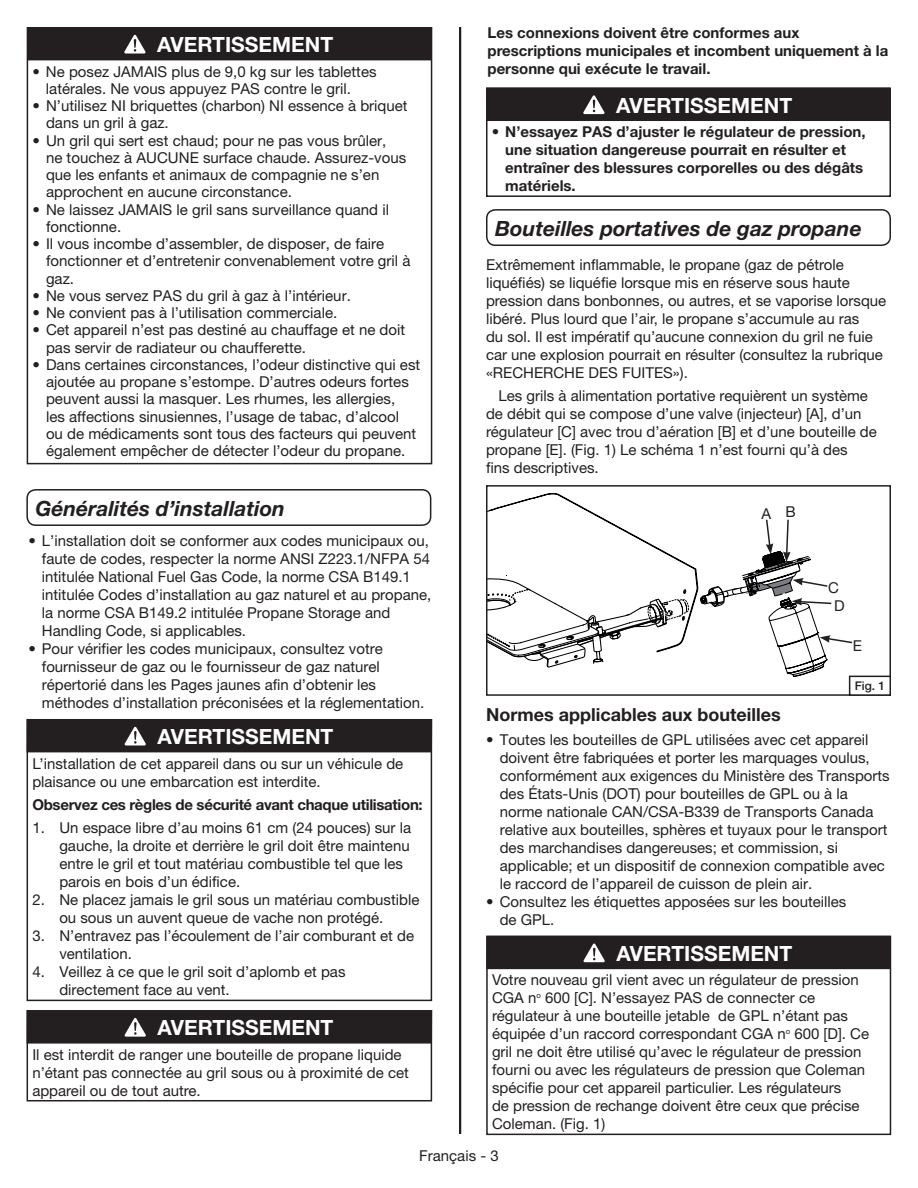
<style>
.page{position:relative;width:918px;height:1188px;background:#fff}
.page>*{position:absolute;margin:0;border:0;box-sizing:border-box;transform-origin:0 0}
.t1{font:700 21px "Helvetica Neue LT Std";color:#fff}
.t2{font:italic 700 21px "Helvetica Neue LT Std";color:#231f20}
.t3{font:700 18px "Helvetica Neue LT Std";color:#231f20}
.t4{font:15px/18px "Helvetica Neue LT Std";color:#231f20}
.t5{font:700 15px/18px "Helvetica Neue LT Std";color:#231f20}
.t6{font:700 15px "Helvetica Neue LT Std";letter-spacing:-.02em;color:#231f20}
.t7{font:500 12px "Helvetica Neue LT Std";color:#231f20}
</style>
<div class="page">
<div style="left:27px;top:27px;width:405px;height:437px;border:2px solid #231f20"></div>
<div style="left:27px;top:27px;width:405px;height:33px;background:#231f20"></div>
<svg style="left:124px;top:35px;width:22px;height:19px"></svg>
<div style="left:27px;top:719px;width:405px;height:282px;border:2px solid #231f20"></div>
<div style="left:27px;top:719px;width:405px;height:33px;background:#231f20"></div>
<svg style="left:125px;top:727px;width:21px;height:18px"></svg>
<div style="left:27px;top:1010px;width:405px;height:91px;border:2px solid #231f20"></div>
<div style="left:27px;top:1010px;width:405px;height:34px;background:#231f20"></div>
<svg style="left:125px;top:1018px;width:21px;height:19px"></svg>
<div style="left:486px;top:936px;width:405px;height:199px;border:2px solid #231f20"></div>
<div style="left:486px;top:936px;width:405px;height:33px;background:#231f20"></div>
<svg style="left:583px;top:944px;width:22px;height:18px"></svg>
<div style="left:486px;top:88px;width:405px;height:109px;border:2px solid #231f20"></div>
<div style="left:486px;top:88px;width:404px;height:33px;background:#231f20"></div>
<svg style="left:583px;top:95px;width:22px;height:19px"></svg>
<div style="left:26px;top:489px;width:405px;height:37px;border:2px solid #231f20;border-radius:9px"></div>
<div style="left:486px;top:209px;width:405px;height:37px;border:2px solid #231f20;border-radius:9px"></div>
<hr style="left:459px;top:27px;width:2px;height:1107px;background:#231f20">
<div style="left:486px;top:485px;width:405px;height:211px;border:2px solid #231f20"></div>
<div style="left:850px;top:676px;width:40px;height:19px;background:#fff"></div>
<div style="left:849px;top:676px;width:42px;height:20px;border:1px solid #231f20"></div>
<svg style="left:487px;top:493px;width:367px;height:184px"></svg>
<h1 class="t1" style="left:157px;top:32px;width:177px">AVERTISSEMENT</h1>
<p class="t4" style="left:46px;top:62px;width:332px;line-height:17.2px;text-indent:-13px">• Ne posez JAMAIS plus de 9,0 kg sur les tablettes latérales. Ne vous appuyez PAS contre le gril.</p>
<p class="t4" style="left:46px;top:97px;width:363px;line-height:17.2px;text-indent:-14px">• N’utilisez NI briquettes (charbon) NI essence à briquet dans un gril à gaz.</p>
<p class="t4" style="left:46px;top:131px;width:362px;line-height:17.2px;text-indent:-14px">• Un gril qui sert est chaud; pour ne pas vous brûler, ne touchez à AUCUNE surface chaude. Assurez-vous que les enfants et animaux de compagnie ne s’en approchent en aucune circonstance.</p>
<p class="t4" style="left:46px;top:200px;width:345px;line-height:17.2px;text-indent:-14px">• Ne laissez JAMAIS le gril sans surveillance quand il fonctionne.</p>
<p class="t4" style="left:46px;top:235px;width:366px;line-height:17.2px;text-indent:-14px">• Il vous incombe d’assembler, de disposer, de faire fonctionner et d’entretenir convenablement votre gril à gaz.</p>
<p class="t4" style="left:32px;top:286px;width:320px">• Ne vous servez PAS du gril à gaz à l’intérieur.</p>
<p class="t4" style="left:32px;top:304px;width:306px">• Ne convient pas à l’utilisation commerciale.</p>
<p class="t4" style="left:46px;top:321px;width:361px;line-height:17.2px;text-indent:-14px">• Cet appareil n’est pas destiné au chauffage et ne doit pas servir de radiateur ou chaufferette.</p>
<p class="t4" style="left:46px;top:356px;width:376px;line-height:17.2px;text-indent:-14px">• Dans certaines circonstances, l’odeur distinctive qui est ajoutée au propane s’estompe. D’autres odeurs fortes peuvent aussi la masquer. Les rhumes, les allergies,<br>les affections sinusiennes, l’usage de tabac, d’alcool<br>ou de médicaments sont tous des facteurs qui peuvent également empêcher de détecter l’odeur du propane.</p>
<h1 class="t2" style="left:35px;top:495px;width:251px">Généralités d’installation</h1>
<p class="t4" style="left:42px;top:531px;width:391px;text-indent:-14px">• L’installation doit se conformer aux codes municipaux ou, faute de codes, respecter la norme ANSI Z223.1/NFPA 54 intitulée National Fuel Gas Code, la norme CSA B149.1 intitulée Codes d’installation au gaz naturel et au propane, la norme CSA B149.2 intitulée Propane Storage and Handling Code, si applicables.</p>
<p class="t4" style="left:42px;top:639px;width:384px;text-indent:-14px">• Pour vérifier les codes municipaux, consultez votre fournisseur de gaz ou le fournisseur de gaz naturel répertorié dans les Pages jaunes afin d’obtenir les méthodes d’installation préconisées et la réglementation.</p>
<h1 class="t1" style="left:157px;top:724px;width:177px">AVERTISSEMENT</h1>
<p class="t4" style="left:32px;top:754px;width:372px">L’installation de cet appareil dans ou sur un véhicule de plaisance ou une embarcation est interdite.</p>
<p class="t6" style="left:32px;top:795px;width:392px">Observez ces règles de sécurité avant chaque utilisation:</p>
<p class="t4" style="left:59px;top:819px;width:353px;text-indent:-27px">1. Un espace libre d’au moins 61 cm (24 pouces) sur la gauche, la droite et derrière le gril doit être maintenu entre le gril et tout matériau combustible tel que les parois en bois d’un édifice.</p>
<p class="t4" style="left:59px;top:891px;width:362px;text-indent:-27px">2. Ne placez jamais le gril sous un matériau combustible ou sous un auvent queue de vache non protégé.</p>
<p class="t4" style="left:59px;top:927px;width:356px;text-indent:-27px">3. N’entravez pas l’écoulement de l’air comburant et de ventilation.</p>
<p class="t4" style="left:59px;top:963px;width:288px;text-indent:-27px">4. Veillez à ce que le gril soit d’aplomb et pas directement face au vent.</p>
<h1 class="t1" style="left:157px;top:1015px;width:177px">AVERTISSEMENT</h1>
<p class="t4" style="left:32px;top:1045px;width:378px">Il est interdit de ranger une bouteille de propane liquide n’étant pas connectée au gril sous ou à proximité de cet appareil ou de tout autre.</p>
<p class="t5" style="left:488px;top:23px;width:402px">Les connexions doivent être conformes aux prescriptions municipales et incombent uniquement à la personne qui exécute le travail.</p>
<h1 class="t1" style="left:616px;top:92px;width:177px">AVERTISSEMENT</h1>
<p class="t5" style="left:505px;top:122px;width:362px;text-indent:-14px">• N’essayez PAS d’ajuster le régulateur de pression, une situation dangereuse pourrait en résulter et entraîner des blessures corporelles ou des dégâts matériels.</p>
<h1 class="t2" style="left:495px;top:215px;width:368px">Bouteilles portatives de gaz propane</h1>
<p class="t4" style="left:486px;top:255px;width:402px">Extrêmement inflammable, le propane (gaz de pétrole liquéfiés) se liquéfie lorsque mis en réserve sous haute pression dans bonbonnes, ou autres, et se vaporise lorsque libéré. Plus lourd que l’air, le propane s’accumule au ras<br>du sol. Il est impératif qu’aucune connexion du gril ne fuie car une explosion pourrait en résulter (consultez la rubrique «RECHERCHE DES FUITES»).</p>
<p class="t4" style="left:486px;top:386px;width:392px;text-indent:13px">Les grils à alimentation portative requièrent un système de débit qui se compose d’une valve (injecteur) [A], d’un régulateur [C] avec trou d’aération [B] et d’une bouteille de propane [E]. (Fig. 1) Le schéma 1 n’est fourni qu’à des<br>fins descriptives.</p>
<p class="t4" style="left:762px;top:504px;width:11px">A</p>
<p class="t4" style="left:785px;top:503px;width:12px">B</p>
<p class="t4" style="left:828px;top:578px;width:18px;text-align:center">C<br>D</p>
<p class="t4" style="left:853px;top:637px;width:11px">E</p>
<p class="t7" style="left:855px;top:679px;width:32px">Fig. 1</p>
<p class="t3" style="left:486px;top:703px;width:296px">Normes applicables aux bouteilles</p>
<p class="t4" style="left:500px;top:731px;width:392px;text-indent:-14px">• Toutes les bouteilles de GPL utilisées avec cet appareil doivent être fabriquées et porter les marquages voulus, conformément aux exigences du Ministère des Transports des États-Unis (DOT) pour bouteilles de GPL ou à la norme nationale CAN/CSA-B339 de Transports Canada relative aux bouteilles, sphères et tuyaux pour le transport des marchandises dangereuses; et commission, si applicable; et un dispositif de connexion compatible avec le raccord de l’appareil de cuisson de plein air.</p>
<p class="t4" style="left:500px;top:893px;width:348px;text-indent:-14px">• Consultez les étiquettes apposées sur les bouteilles de GPL.</p>
<h1 class="t1" style="left:616px;top:940px;width:177px">AVERTISSEMENT</h1>
<p class="t4" style="left:492px;top:971px;width:379px">Votre nouveau gril vient avec un régulateur de pression CGA n<sup>o</sup> 600 [C]. N’essayez PAS de connecter ce régulateur à une bouteille jetable de GPL n’étant pas équipée d’un raccord correspondant CGA n<sup>o</sup> 600 [D]. Ce gril ne doit être utilisé qu’avec le régulateur de pression fourni ou avec les régulateurs de pression que Coleman spécifie pour cet appareil particulier. Les régulateurs<br>de pression de rechange doivent être ceux que précise Coleman. (Fig. 1)</p>
<p class="t4" style="left:419px;top:1146px;width:81px">Français - 3</p>
</div>
